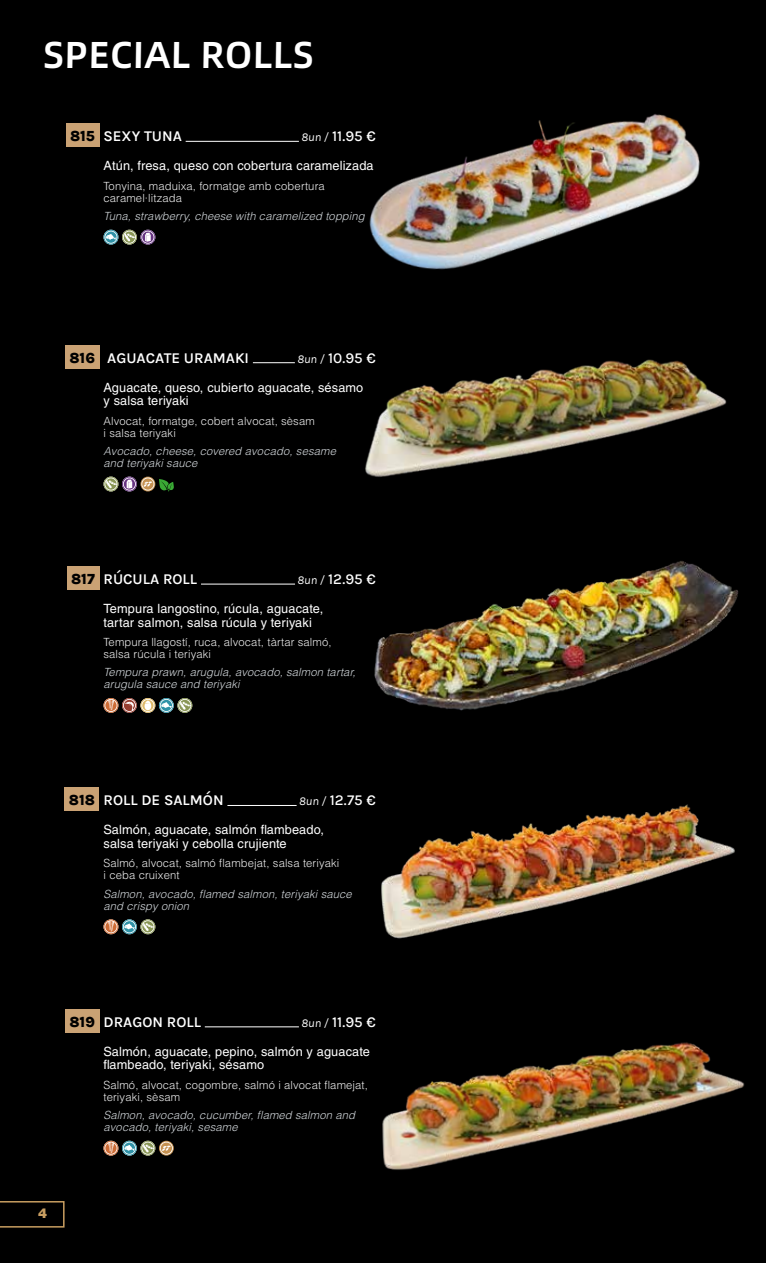
<style>
.page{position:relative;width:766px;height:1263px;background:#fff}
.page>*{position:absolute;margin:0;border:0;box-sizing:border-box;transform-origin:0 0}
.t1{font:500 37.5px "Alibaba Sans";color:#fff}
.t2{font:600 15px "Karla";color:#fff}
.t3{font:500 15px "Karla";letter-spacing:-.005em;color:#fff}
.t4{font:800 15px "Karla";color:#000}
.t5{font:900 13.5px "Helvetica LT Std";color:#c89e61}
.t6{font:12.75px/13.5px "Helvetica LT Std";letter-spacing:.01em;color:#fff}
.t7{font:italic 300 11.25px/12px "Helvetica LT Std";letter-spacing:.01em;color:#d1d6da}
.t8{font:300 11.25px/12px "Helvetica LT Std";letter-spacing:.01em;color:#ededed}
.s1{font-weight:400;font-style:italic;font-size:12px}
</style>
<div class="page">
<hr style="left:765px;top:0;width:1px;height:1263px;background:#000">
<div style="left:0;top:0;width:765px;height:1263px;background:#000"></div>
<hr style="left:253px;top:362px;width:42px;height:1px;background:#fff">
<svg style="left:103px;top:477px;width:50px;height:14px"></svg>
<svg style="left:159px;top:479px;width:15px;height:12px"></svg>
<div style="left:65px;top:345px;width:34px;height:24px;background:#caa274"></div>
<img style="left:381px;top:804px;width:354px;height:135px">
<img style="left:382px;top:1042px;width:363px;height:128px">
<img style="left:365px;top:359px;width:362px;height:118px">
<img style="left:369px;top:114px;width:331px;height:156px">
<img style="left:374px;top:561px;width:364px;height:150px">
<hr style="left:186px;top:141px;width:113px;height:1px;background:#fff">
<svg style="left:103px;top:230px;width:52px;height:15px"></svg>
<div style="left:66px;top:123px;width:33px;height:24px;background:#caa274"></div>
<hr style="left:201px;top:584px;width:94px;height:1px;background:#fff">
<svg style="left:103px;top:698px;width:89px;height:15px"></svg>
<div style="left:67px;top:566px;width:32px;height:24px;background:#caa274"></div>
<hr style="left:205px;top:1026px;width:94px;height:1px;background:#fff">
<svg style="left:103px;top:1141px;width:52px;height:14px"></svg>
<svg style="left:159px;top:1141px;width:15px;height:14px"></svg>
<svg style="left:160px;top:1142px;width:13px;height:13px"></svg>
<svg style="left:161px;top:1142px;width:11px;height:12px"></svg>
<div style="left:65px;top:1009px;width:34px;height:24px;background:#caa274"></div>
<hr style="left:227px;top:805px;width:69px;height:1px;background:#fff">
<svg style="left:103px;top:919px;width:52px;height:15px"></svg>
<div style="left:65px;top:787px;width:34px;height:24px;background:#caa274"></div>
<svg style="left:0;top:1201px;width:65px;height:26px"></svg>
<h1 class="t1" style="left:43px;top:32px;width:273px">SPECIAL ROLLS</h1>
<p class="t4" style="left:70px;top:127px;width:26px">815</p>
<p class="t2" style="left:103px;top:127px;width:80px">SEXY TUNA</p>
<p class="t3" style="left:301px;top:127px;width:76px"><span class="s1">8un /</span> 11.95 €</p>
<p class="t6" style="left:103px;top:159px;width:271px">Atún, fresa, queso con cobertura caramelizada</p>
<p class="t8" style="left:103px;top:180px;width:223px">Tonyina, maduixa, formatge amb cobertura caramel·litzada</p>
<p class="t7" style="left:103px;top:210px;width:263px">Tuna, strawberry, cheese with caramelized topping</p>
<p class="t4" style="left:69px;top:348px;width:27px">816</p>
<p class="t2" style="left:107px;top:348px;width:143px">AGUACATE URAMAKI</p>
<p class="t3" style="left:297px;top:348px;width:80px"><span class="s1">8un /</span> 10.95 €</p>
<p class="t6" style="left:103px;top:380px;width:261px">Aguacate, queso, cubierto aguacate, sésamo y salsa teriyaki</p>
<p class="t8" style="left:103px;top:415px;width:213px">Alvocat, formatge, cobert alvocat, sèsam i salsa teriyaki</p>
<p class="t7" style="left:103px;top:445px;width:234px">Avocado, cheese, covered avocado, sesame and teriyaki sauce</p>
<p class="t4" style="left:71px;top:569px;width:25px">817</p>
<p class="t2" style="left:103px;top:569px;width:95px">RÚCULA ROLL</p>
<p class="t3" style="left:297px;top:569px;width:80px"><span class="s1">8un /</span> 12.95 €</p>
<p class="t6" style="left:103px;top:602px;width:221px">Tempura langostino, rúcula, aguacate, tartar salmon, salsa rúcula y teriyaki</p>
<p class="t8" style="left:103px;top:636px;width:229px">Tempura llagostí, ruca, alvocat, tàrtar salmó, salsa rúcula i teriyaki</p>
<p class="t7" style="left:103px;top:666px;width:253px">Tempura prawn, arugula, avocado, salmon tartar, arugula sauce and teriyaki</p>
<p class="t4" style="left:69px;top:791px;width:28px">818</p>
<p class="t2" style="left:103px;top:791px;width:122px">ROLL DE SALMÓN</p>
<p class="t3" style="left:299px;top:791px;width:78px"><span class="s1">8un /</span> 12.75 €</p>
<p class="t6" style="left:103px;top:823px;width:222px">Salmón, aguacate, salmón flambeado, salsa teriyaki y cebolla crujiente</p>
<p class="t8" style="left:103px;top:857px;width:237px">Salmó, alvocat, salmó flambejat, salsa teriyaki i ceba cruixent</p>
<p class="t7" style="left:103px;top:887px;width:250px">Salmon, avocado, flamed salmon, teriyaki sauce and crispy onion</p>
<p class="t4" style="left:69px;top:1012px;width:27px">819</p>
<p class="t2" style="left:103px;top:1012px;width:99px">DRAGON ROLL</p>
<p class="t3" style="left:301px;top:1012px;width:76px"><span class="s1">8un /</span> 11.95 €</p>
<p class="t6" style="left:103px;top:1044px;width:268px">Salmón, aguacate, pepino, salmón y aguacate flambeado, teriyaki, sésamo</p>
<p class="t8" style="left:103px;top:1079px;width:266px">Salmó, alvocat, cogombre, salmó i alvocat flamejat, teriyaki, sèsam</p>
<p class="t7" style="left:103px;top:1109px;width:253px">Salmon, avocado, cucumber, flamed salmon and avocado, teriyaki, sesame</p>
<p class="t5" style="left:38px;top:1204px;width:11px">4</p>
</div>
